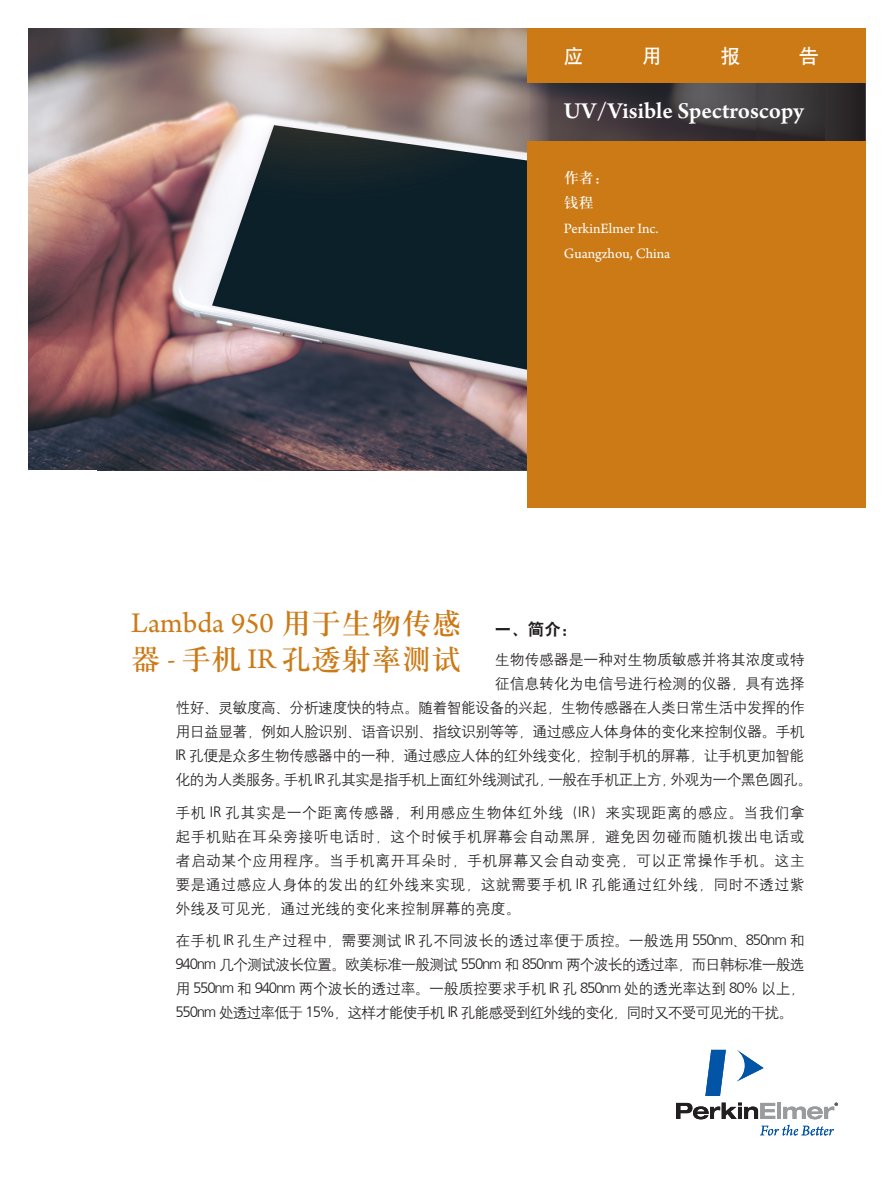
<style>
.page{position:relative;width:893px;height:1191px;background:#fff}
.page>*{position:absolute;margin:0;border:0;box-sizing:border-box;transform-origin:0 0}
.t1{font:30px "Arno Pro";color:#cb7a16}
.t2{font:30px "H Ya 3 gj";color:#cb7a16}
.t3{font:600 24px "Arno Pro";color:#fff}
.t4{font:19.5px "H Yb 1 gj";color:#fff}
.t5{font:16.5px "H Yb 2 gj";color:#231f20}
.t6{font:15px/24px "H Yg 2 gj";letter-spacing:-.045em;color:#231f20;text-align:justify}
.t7{font:15px "H Yg 2 gj";letter-spacing:-.015em;color:#231f20}
.t8{font:15px/25.5px "Arno Pro";color:#fff}
.t9{font:15px/25.5px "H Ya 3 gj";color:#fff}
.s1{font-family:"H Ya 3 gj"}
.s2{font-family:"Arno Pro"}
.s3{font-family:"Frutiger LT Com";font-weight:300}
</style>
<div class="page">
<img style="left:29px;top:28px;width:501px;height:441px">
<svg style="left:530px;top:82px;width:335px;height:60px;background:#443c3b"></svg>
<svg style="left:737px;top:1050px;width:27px;height:31px"></svg>
<svg style="left:705px;top:1049px;width:21px;height:47px"></svg>
<svg style="left:676px;top:1102px;width:162px;height:33px"></svg>
<div style="left:527px;top:28px;width:338px;height:54px;background:#cb7a16"></div>
<div style="left:527px;top:142px;width:338px;height:366px;background:#cb7a16"></div>
<h3 class="t4" style="left:564px;top:47px;width:21px">应</h3>
<h3 class="t4" style="left:642px;top:47px;width:21px">用</h3>
<h3 class="t4" style="left:721px;top:47px;width:21px">报</h3>
<h3 class="t4" style="left:799px;top:47px;width:21px">告</h3>
<h2 class="t3" style="left:564px;top:97px;width:242px">UV/Visible Spectroscopy</h2>
<p class="t9" style="left:564px;top:164px;width:46px">作者：钱程</p>
<p class="t8" style="left:564px;top:216px;width:108px">PerkinElmer Inc.<br>Guangzhou, China</p>
<h1 class="t1" style="left:131px;top:606px;width:332px">Lambda 950 <span class="s1">用于生物传感</span></h1>
<h1 class="t2" style="left:131px;top:644px;width:332px">器 <span class="s2">-</span> 手机 <span class="s2">IR</span> 孔透射率测试</h1>
<p class="t5" style="left:495px;top:621px;width:84px">一、简介：</p>
<p class="t7" style="left:495px;top:652px;width:311px">生物传感器是一种对生物质敏感并将其浓度或特</p>
<p class="t7" style="left:495px;top:676px;width:311px">征信息转化为电信号进行检测的仪器，具有选择</p>
<p class="t6" style="left:175px;top:696px;width:631px">性好、灵敏度高、分析速度快的特点。随着智能设备的兴起，生物传感器在人类日常生活中发挥的作</p>
<p class="t6" style="left:175px;top:720px;width:631px">用日益显著，例如人脸识别、语音识别、指纹识别等等，通过感应人体身体的变化来控制仪器。手机</p>
<p class="t6" style="left:175px;top:744px;width:631px"><span class="s3">IR</span> 孔便是众多生物传感器中的一种，通过感应人体的红外线变化，控制手机的屏幕，让手机更加智能</p>
<p class="t6" style="left:175px;top:768px;width:638px">化的为人类服务。手机 <span class="s3">IR</span> 孔其实是指手机上面红外线测试孔，一般在手机正上方，外观为一个黑色圆孔。</p>
<p class="t6" style="left:175px;top:800px;width:631px">手机 <span class="s3">IR</span> 孔其实是一个距离传感器，利用感应生物体红外线（<span class="s3">IR</span>）来实现距离的感应。当我们拿起手机贴在耳朵旁接听电话时，这个时候手机屏幕会自动黑屏，避免因勿碰而随机拨出电话或者启动某个应用程序。当手机离开耳朵时，手机屏幕又会自动变亮，可以正常操作手机。这主要是通过感应人身体的发出的红外线来实现，这就需要手机 <span class="s3">IR</span> 孔能通过红外线，同时不透过紫外线及可见光，通过光线的变化来控制屏幕的亮度。</p>
<p class="t6" style="left:175px;top:929px;width:631px">在手机 <span class="s3">IR</span> 孔生产过程中，需要测试 <span class="s3">IR</span> 孔不同波长的透过率便于质控。一般选用 <span class="s3">550nm</span>、<span class="s3">850nm</span> 和<span class="s3">940nm</span> 几个测试波长位置。欧美标准一般测试 <span class="s3">550nm</span> 和 <span class="s3">850nm</span> 两个波长的透过率，而日韩标准一般选用 <span class="s3">550nm</span> 和 <span class="s3">940nm</span> 两个波长的透过率。一般质控要求手机 <span class="s3">IR</span> 孔 <span class="s3">850nm</span> 处的透光率达到 <span class="s3">80%</span> 以上，<span class="s3">550nm</span> 处透过率低于 <span class="s3">15%</span>，这样才能使手机 <span class="s3">IR</span> 孔能感受到红外线的变化，同时又不受可见光的干扰。</p>
</div>
